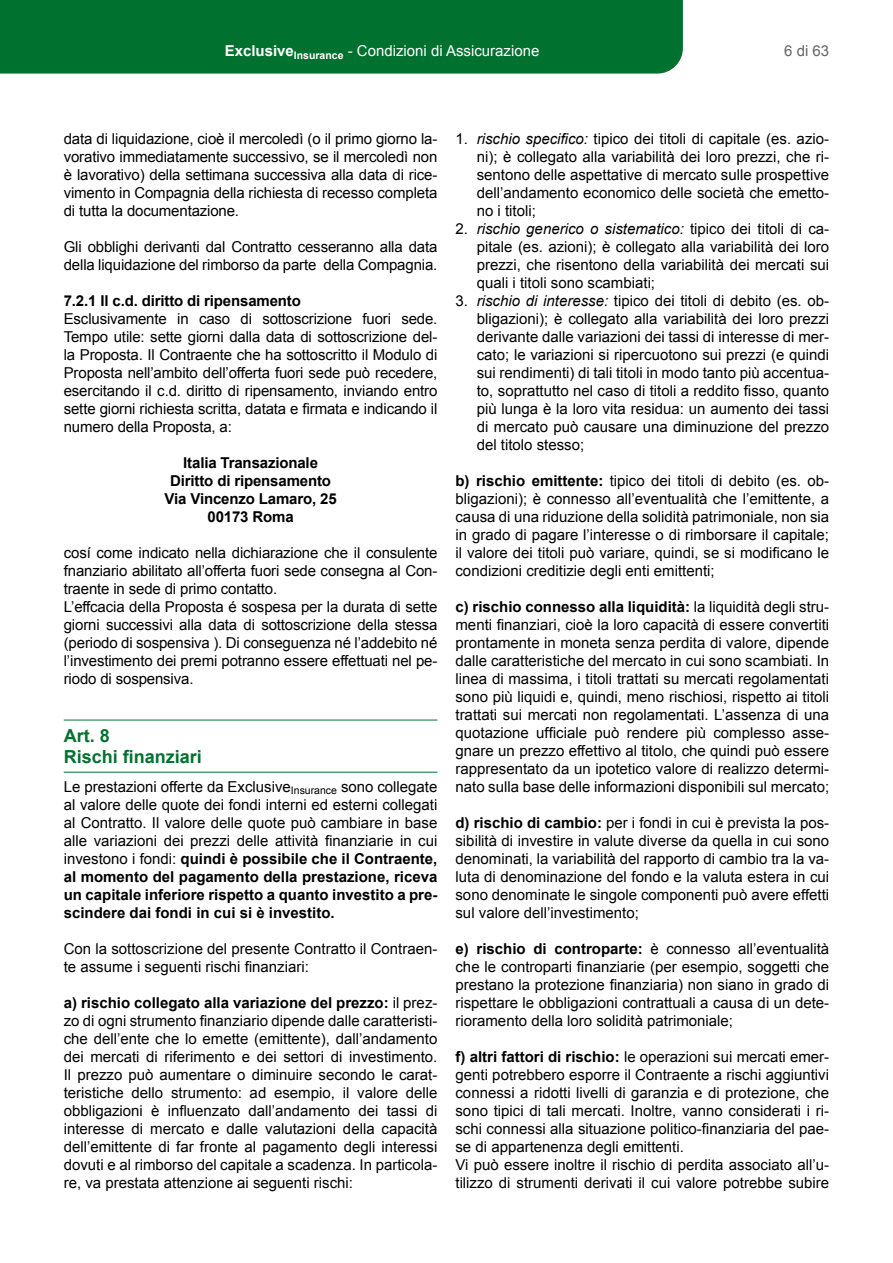
<style>
.page{position:relative;width:893px;height:1263px;background:#fff}
.page>*{position:absolute;margin:0;border:0;box-sizing:border-box;transform-origin:0 0}
.t1{font:700 18px/21.6px "Arial";color:#00712f}
.t2{font:15px/18px "Arial";color:#000;text-align:justify}
.t3{font:700 15px/18px "Arial";letter-spacing:-.01em;color:#000;text-align:center}
.t4{font:15px "Arial";color:#fff}
.t5{font:15px "Arial";color:#646363}
.s1{font-weight:700}
.s2{font-style:italic}
</style>
<div class="page">
<hr style="left:64px;top:720px;width:373px;height:1px;background:#00712f">
<hr style="left:64px;top:772px;width:373px;height:1px;background:#00712f">
<div style="left:0;top:0;width:683px;height:74px;background:#00712f"></div>
<p class="t4" style="left:225px;top:41px;width:316px"><span class="s1">Exclusive</span><sub>Insurance</sub> - Condizioni di Assicurazione</p>
<p class="t5" style="left:784px;top:41px;width:47px">6 di 63</p>
<p class="t2" style="left:64px;top:130px;width:375px">data di liquidazione, cioè il mercoledì (o il primo giorno la&shy;vorativo immediatamente successivo, se il mercoledì non è lavorativo) della settimana successiva alla data di rice&shy;vimento in Compagnia della richiesta di recesso completa di tutta la documentazione.</p>
<p class="t2" style="left:64px;top:238px;width:375px">Gli obblighi derivanti dal Contratto cesseranno alla data della liquidazione del rimborso da parte della Compagnia.</p>
<p class="t3" style="left:64px;top:292px;width:239px">7.2.1 Il c.d. diritto di ripensamento</p>
<p class="t2" style="left:64px;top:310px;width:375px">Esclusivamente in caso di sottoscrizione fuori sede.<br>Tempo utile: sette giorni dalla data di sottoscrizione del&shy;la Proposta. Il Contraente che ha sottoscritto il Modulo di Proposta nell’ambito dell’offerta fuori sede può recedere, esercitando il c.d. diritto di ripensamento, inviando entro sette giorni richiesta scritta, datata e firmata e indicando il numero della Proposta, a:</p>
<p class="t3" style="left:165px;top:454px;width:174px">Italia Transazionale<br>Diritto di ripensamento<br>Via Vincenzo Lamaro, 25<br>00173 Roma</p>
<p class="t2" style="left:64px;top:544px;width:375px;text-align:left">cosí come indicato nella dichiarazione che il consulente fnanziario abilitato all’offerta fuori sede consegna al Con&shy;traente in sede di primo contatto.<br>L’effcacia della Proposta é sospesa per la durata di sette giorni successivi alla data di sottoscrizione della stessa (periodo di sospensiva ). Di conseguenza né l’addebito né l’investimento dei premi potranno essere effettuati nel pe&shy;riodo di sospensiva.</p>
<p class="t1" style="left:64px;top:725px;width:140px">Art. 8<br>Rischi finanziari</p>
<p class="t2" style="left:64px;top:778px;width:375px">Le prestazioni offerte da Exclusive<sub>Insurance</sub> sono collegate al valore delle quote dei fondi interni ed esterni collegati al Contratto. Il valore delle quote può cambiare in base alle variazioni dei prezzi delle attività finanziarie in cui investono i fondi: <span class="s1">quindi è possibile che il Contraente, al momento del pagamento della prestazione, riceva un capitale inferiore rispetto a quanto investito a pre&shy;scindere dai fondi in cui si è investito.</span></p>
<p class="t2" style="left:64px;top:940px;width:375px">Con la sottoscrizione del presente Contratto il Contraen&shy;te assume i seguenti rischi finanziari:</p>
<p class="t2" style="left:64px;top:994px;width:375px"><span class="s1">a) rischio collegato alla variazione del prezzo:</span> il prez&shy;zo di ogni strumento finanziario dipende dalle caratteristi&shy;che dell’ente che lo emette (emittente), dall’andamento dei mercati di riferimento e dei settori di investimento.<br>Il prezzo può aumentare o diminuire secondo le carat&shy;teristiche dello strumento: ad esempio, il valore delle obbligazioni è influenzato dall’andamento dei tassi di interesse di mercato e dalle valutazioni della capacità dell’emittente di far fronte al pagamento degli interessi dovuti e al rimborso del capitale a scadenza. In particola&shy;re, va prestata attenzione ai seguenti rischi:</p>
<p class="t2" style="left:477px;top:130px;width:354px;text-indent:-21px">1. <span class="s2">rischio specifico:</span> tipico dei titoli di capitale (es. azio&shy;ni); è collegato alla variabilità dei loro prezzi, che ri&shy;sentono delle aspettative di mercato sulle prospettive dell’andamento economico delle società che emetto&shy;no i titoli;</p>
<p class="t2" style="left:477px;top:220px;width:354px;text-indent:-21px">2. <span class="s2">rischio generico o sistematico:</span> tipico dei titoli di ca&shy;pitale (es. azioni); è collegato alla variabilità dei loro prezzi, che risentono della variabilità dei mercati sui quali i titoli sono scambiati;</p>
<p class="t2" style="left:477px;top:292px;width:354px;text-indent:-21px">3. <span class="s2">rischio di interesse:</span> tipico dei titoli di debito (es. ob&shy;bligazioni); è collegato alla variabilità dei loro prezzi derivante dalle variazioni dei tassi di interesse di mer&shy;cato; le variazioni si ripercuotono sui prezzi (e quindi sui rendimenti) di tali titoli in modo tanto più accentua&shy;to, soprattutto nel caso di titoli a reddito fisso, quanto più lunga è la loro vita residua: un aumento dei tassi di mercato può causare una diminuzione del prezzo del titolo stesso;</p>
<p class="t2" style="left:455px;top:472px;width:375px"><span class="s1">b) rischio emittente:</span> tipico dei titoli di debito (es. ob&shy;bligazioni); è connesso all’eventualità che l’emittente, a causa di una riduzione della solidità patrimoniale, non sia in grado di pagare l’interesse o di rimborsare il capitale; il valore dei titoli può variare, quindi, se si modificano le condizioni creditizie degli enti emittenti;</p>
<p class="t2" style="left:455px;top:598px;width:375px"><span class="s1">c) rischio connesso alla liquidità:</span> la liquidità degli stru&shy;menti finanziari, cioè la loro capacità di essere convertiti prontamente in moneta senza perdita di valore, dipende dalle caratteristiche del mercato in cui sono scambiati. In linea di massima, i titoli trattati su mercati regolamentati sono più liquidi e, quindi, meno rischiosi, rispetto ai titoli trattati sui mercati non regolamentati. L’assenza di una quotazione ufficiale può rendere più complesso asse&shy;gnare un prezzo effettivo al titolo, che quindi può essere rappresentato da un ipotetico valore di realizzo determi&shy;nato sulla base delle informazioni disponibili sul mercato;</p>
<p class="t2" style="left:455px;top:814px;width:375px"><span class="s1">d) rischio di cambio:</span> per i fondi in cui è prevista la pos&shy;sibilità di investire in valute diverse da quella in cui sono denominati, la variabilità del rapporto di cambio tra la va&shy;luta di denominazione del fondo e la valuta estera in cui sono denominate le singole componenti può avere effetti sul valore dell’investimento;</p>
<p class="t2" style="left:455px;top:940px;width:375px"><span class="s1">e) rischio di controparte:</span> è connesso all’eventualità che le controparti finanziarie (per esempio, soggetti che prestano la protezione finanziaria) non siano in grado di rispettare le obbligazioni contrattuali a causa di un dete&shy;rioramento della loro solidità patrimoniale;</p>
<p class="t2" style="left:455px;top:1048px;width:375px;text-align:left"><span class="s1">f) altri fattori di rischio:</span> le operazioni sui mercati emer&shy;genti potrebbero esporre il Contraente a rischi aggiuntivi connessi a ridotti livelli di garanzia e di protezione, che sono tipici di tali mercati. Inoltre, vanno considerati i ri&shy;schi connessi alla situazione politico-finanziaria del pae&shy;se di appartenenza degli emittenti.<br>Vi può essere inoltre il rischio di perdita associato all’u&shy;tilizzo di strumenti derivati il cui valore potrebbe subire</p>
</div>
